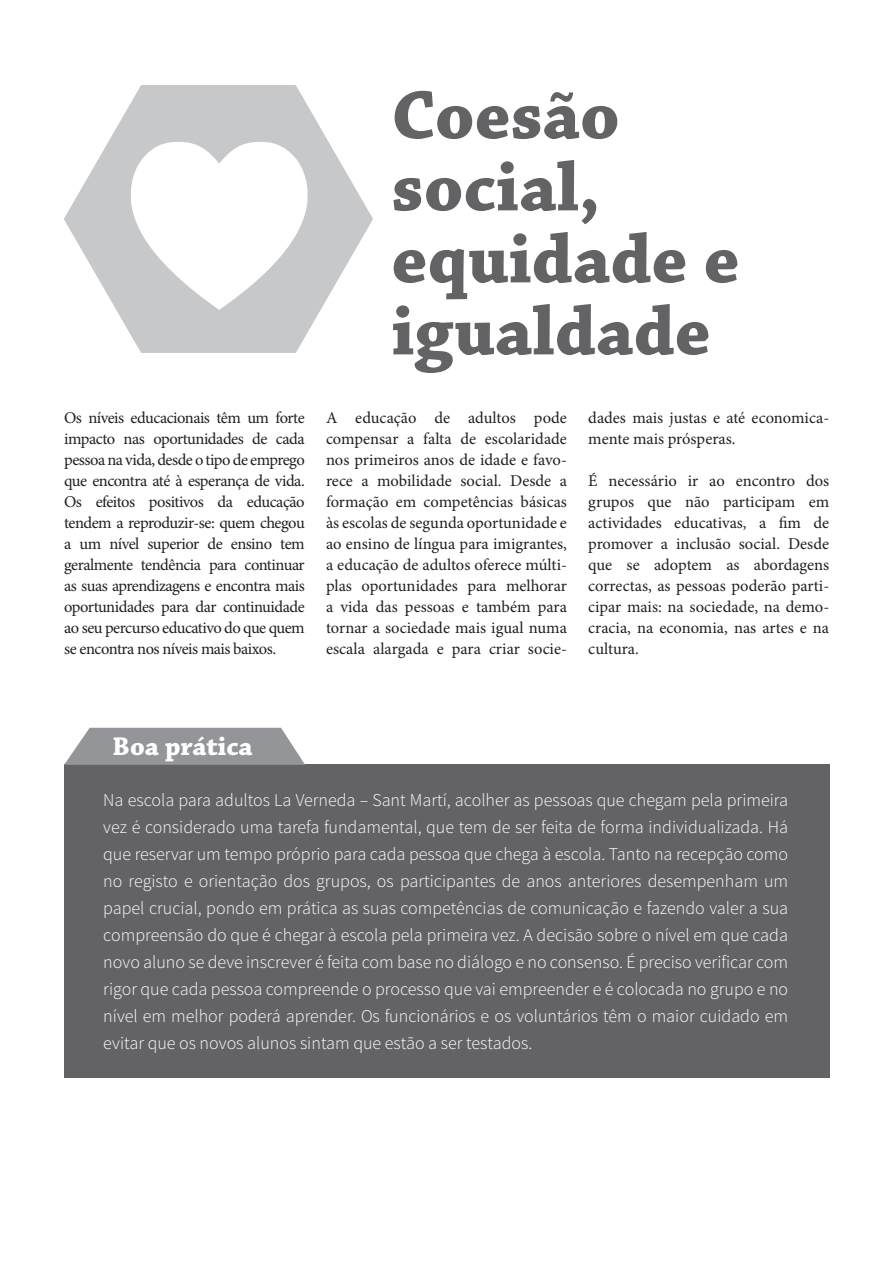
<style>
.page{position:relative;width:893px;height:1263px;background:#fff}
.page>*{position:absolute;margin:0;border:0;box-sizing:border-box;transform-origin:0 0}
.otsikko{font:700 72px/72px "Chaparral Pro";color:#636366}
.otsikko-2{font:700 27px "Chaparral Pro";color:#fff}
.boksi{font:300 18px/27px "Source Sans Pro";color:#fff;text-align:justify}
.leipis{font:16.5px/21px "Minion Pro";letter-spacing:-.005em;color:#231f20;text-align:justify}
</style>
<div class="page">
<svg style="left:64px;top:85px;width:309px;height:268px;fill:#c7c8ca"></svg>
<svg style="left:131px;top:142px;width:176px;height:168px"></svg>
<div style="left:64px;top:765px;width:765px;height:313px;background:#636366"></div>
<svg style="left:64px;top:728px;width:241px;height:37px"></svg>
<p class="leipis" style="left:64px;top:407px;width:242px">Os níveis educacionais têm um forte impacto nas oportunidades de cada pessoa na vida, desde o tipo de emprego que encontra até à esperança de vida.<br>Os efeitos positivos da educação tendem a reproduzir-se: quem chegou a um nível superior de ensino tem geralmente tendência para continuar as suas aprendizagens e encontra mais oportunidades para dar continuidade ao seu percurso educativo do que quem se encontra nos níveis mais baixos.</p>
<p class="otsikko" style="left:391px;top:81px;width:229px">Coesão</p>
<p class="otsikko" style="left:391px;top:153px;width:211px">social,</p>
<p class="otsikko" style="left:391px;top:225px;width:350px">equidade e igualdade</p>
<p class="leipis" style="left:326px;top:407px;width:242px">A educação de adultos pode compensar a falta de escolaridade nos primeiros anos de idade e favo&shy;rece a mobilidade social. Desde a formação em competências básicas às escolas de segunda oportunidade e ao ensino de língua para imigrantes, a educação de adultos oferece múlti&shy;plas oportunidades para melhorar a vida das pessoas e também para tornar a sociedade mais igual numa escala alargada e para criar socie-</p>
<p class="leipis" style="left:588px;top:407px;width:242px">dades mais justas e até economica&shy;mente mais prósperas.</p>
<p class="leipis" style="left:588px;top:470px;width:242px">É necessário ir ao encontro dos grupos que não participam em actividades educativas, a fim de promover a inclusão social. Desde que se adoptem as abordagens correctas, as pessoas poderão parti&shy;cipar mais: na sociedade, na demo&shy;cracia, na economia, nas artes e na cultura.</p>
<p class="otsikko-2" style="left:113px;top:731px;width:142px">Boa prática</p>
<p class="boksi" style="left:103px;top:787px;width:686px">Na escola para adultos La Verneda – Sant Martí, acolher as pessoas que chegam pela primeira vez é considerado uma tarefa fundamental, que tem de ser feita de forma individualizada. Há que reservar um tempo próprio para cada pessoa que chega à escola. Tanto na recepção como no registo e orientação dos grupos, os participantes de anos anteriores desempenham um papel crucial, pondo em prática as suas competências de comunicação e fazendo valer a sua compreensão do que é chegar à escola pela primeira vez. A decisão sobre o nível em que cada novo aluno se deve inscrever é feita com base no diálogo e no consenso. É preciso verificar com rigor que cada pessoa compreende o processo que vai empreender e é colocada no grupo e no nível em melhor poderá aprender. Os funcionários e os voluntários têm o maior cuidado em evitar que os novos alunos sintam que estão a ser testados.</p>
</div>
